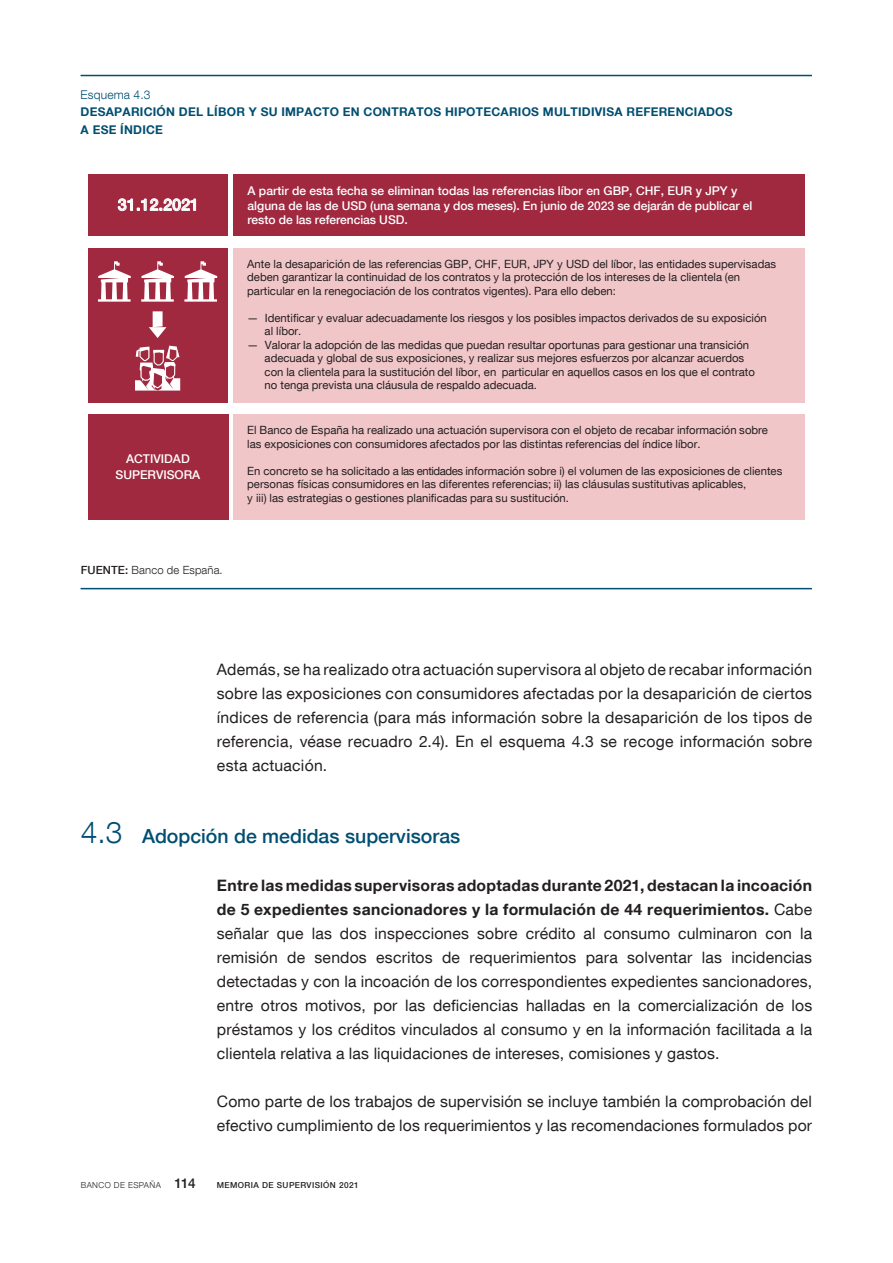
<style>
.page{position:relative;width:893px;height:1263px;background:#fff}
.page>*{position:absolute;margin:0;border:0;box-sizing:border-box;transform-origin:0 0}
.Ladillo_1{font:500 19.5px "Bd E Neue Helvetica";color:#004e71}
.t1{font:500 16.05px "Bd E Neue Helvetica";letter-spacing:.005em;color:#fff}
.Texto_capítulo{font:15.75px/24px "Bd E Neue Helvetica";letter-spacing:.01em;color:#231f20;text-align:justify}
.t2{font:500 12px/14.4px "Bd E Neue Helvetica";color:#fff}
.t3{font:700 12px/18px "Bd E Neue Helvetica";letter-spacing:.02em;color:#004e71}
.t4{font:300 12px "Bd E Neue Helvetica";letter-spacing:.01em;color:#004e71}
.t5{font:11.4px/13.5px "Bd E Neue Helvetica";color:#231f20}
.t6{font:300 11.25px "Bd E Neue Helvetica";letter-spacing:.01em;color:#231f20}
.t7{font:500 8.25px "Bd E Neue Helvetica";letter-spacing:.05em;color:#231f20}
.t8{font:300 8.25px "Bd E Neue Helvetica";letter-spacing:.05em;color:#231f20}
.s1{font-weight:500}
.s2{font-weight:300;font-size:30px}
.s3{font-weight:700}
.s4{font-weight:500;font-size:13.5px}
</style>
<div class="page">
<hr style="left:81px;top:75px;width:731px;height:1px;background:#004e71">
<hr style="left:81px;top:588px;width:731px;height:1px;background:#004e71">
<div style="left:88px;top:248px;width:139px;height:155px;background:#a0293f"></div>
<div style="left:233px;top:174px;width:572px;height:62px;background:#a0293f"></div>
<div style="left:88px;top:174px;width:139px;height:62px;background:#a0293f"></div>
<div style="left:233px;top:248px;width:572px;height:155px;background:#f1c6c9"></div>
<div style="left:233px;top:415px;width:572px;height:105px;background:#f1c6c9"></div>
<svg style="left:118px;top:199px;width:78px;height:12px"></svg>
<div style="left:88px;top:415px;width:140px;height:105px;background:#a0293f"></div>
<svg style="left:98px;top:261px;width:33px;height:41px"></svg>
<svg style="left:141px;top:261px;width:33px;height:41px"></svg>
<svg style="left:184px;top:261px;width:33px;height:41px"></svg>
<svg style="left:149px;top:311px;width:17px;height:27px"></svg>
<svg style="left:135px;top:346px;width:45px;height:45px"></svg>
<p class="t4" style="left:81px;top:87px;width:71px">Esquema 4.3</p>
<p class="t3" style="left:81px;top:103px;width:653px">DESAPARICIÓN DEL LÍBOR Y SU IMPACTO EN CONTRATOS HIPOTECARIOS MULTIDIVISA REFERENCIADOS<br>A ESE ÍNDICE</p>
<p class="t1" style="left:118px;top:195px;width:83px">31.12.2021</p>
<p class="t2" style="left:116px;top:451px;width:86px;line-height:15.5px;text-align:center">ACTIVIDAD<br>SUPERVISORA</p>
<p class="t6" style="left:81px;top:563px;width:144px"><span class="s1">FUENTE:</span> Banco de España.</p>
<p class="t2" style="left:247px;top:184px;width:506px">A partir de esta fecha se eliminan todas las referencias líbor en GBP, CHF, EUR y JPY y alguna de las de USD (una semana y dos meses). En junio de 2023 se dejarán de publicar el resto de las referencias USD.</p>
<p class="t5" style="left:247px;top:256px;width:530px">Ante la desaparición de las referencias GBP, CHF, EUR, JPY y USD del líbor, las entidades supervisadas deben garantizar la continuidad de los contratos y la protección de los intereses de la clientela (en particular en la renegociación de los contratos vigentes). Para ello deben:</p>
<p class="t5" style="left:265px;top:310px;width:504px;text-indent:-17px">— Identificar y evaluar adecuadamente los riesgos y los posibles impactos derivados de su exposición al líbor.</p>
<p class="t5" style="left:265px;top:337px;width:492px;text-indent:-17px">— Valorar la adopción de las medidas que puedan resultar oportunas para gestionar una transición adecuada y global de sus exposiciones, y realizar sus mejores esfuerzos por alcanzar acuerdos con la clientela para la sustitución del líbor, en particular en aquellos casos en los que el contrato no tenga prevista una cláusula de respaldo adecuada.</p>
<p class="t5" style="left:247px;top:423px;width:522px">El Banco de España ha realizado una actuación supervisora con el objeto de recabar información sobre las exposiciones con consumidores afectados por las distintas referencias del índice líbor.</p>
<p class="t5" style="left:247px;top:464px;width:537px">En concreto se ha solicitado a las entidades información sobre i) el volumen de las exposiciones de clientes personas físicas consumidores en las diferentes referencias; ii) las cláusulas sustitutivas aplicables,<br>y iii) las estrategias o gestiones planificadas para su sustitución.</p>
<p class="Texto_capítulo" style="left:217px;top:657px;width:597px">Además, se ha realizado otra actuación supervisora al objeto de recabar información sobre las exposiciones con consumidores afectadas por la desaparición de ciertos índices de referencia (para más información sobre la desaparición de los tipos de referencia, véase recuadro 2.4). En el esquema 4.3 se recoge información sobre esta actuación.</p>
<h3 class="Ladillo_1" style="left:81px;top:824px;width:381px"><span class="s2">4.3</span> Adopción de medidas supervisoras</h3>
<p class="Texto_capítulo" style="left:217px;top:873px;width:597px"><span class="s3">Entre las medidas supervisoras adoptadas durante 2021, destacan la incoación de 5 expedientes sancionadores y la formulación de 44 requerimientos.</span> Cabe señalar que las dos inspecciones sobre crédito al consumo culminaron con la remisión de sendos escritos de requerimientos para solventar las incidencias detectadas y con la incoación de los correspondientes expedientes sancionadores, entre otros motivos, por las deficiencias halladas en la comercialización de los préstamos y los créditos vinculados al consumo y en la información facilitada a la clientela relativa a las liquidaciones de intereses, comisiones y gastos.</p>
<p class="Texto_capítulo" style="left:217px;top:1089px;width:597px">Como parte de los trabajos de supervisión se incluye también la comprobación del efectivo cumplimiento de los requerimientos y las recomendaciones formulados por</p>
<p class="t8" style="left:81px;top:1180px;width:116px">BANCO DE ESPAÑA <span class="s4">114</span></p>
<p class="t7" style="left:217px;top:1180px;width:143px">MEMORIA DE SUPERVISIÓN 2021</p>
</div>
